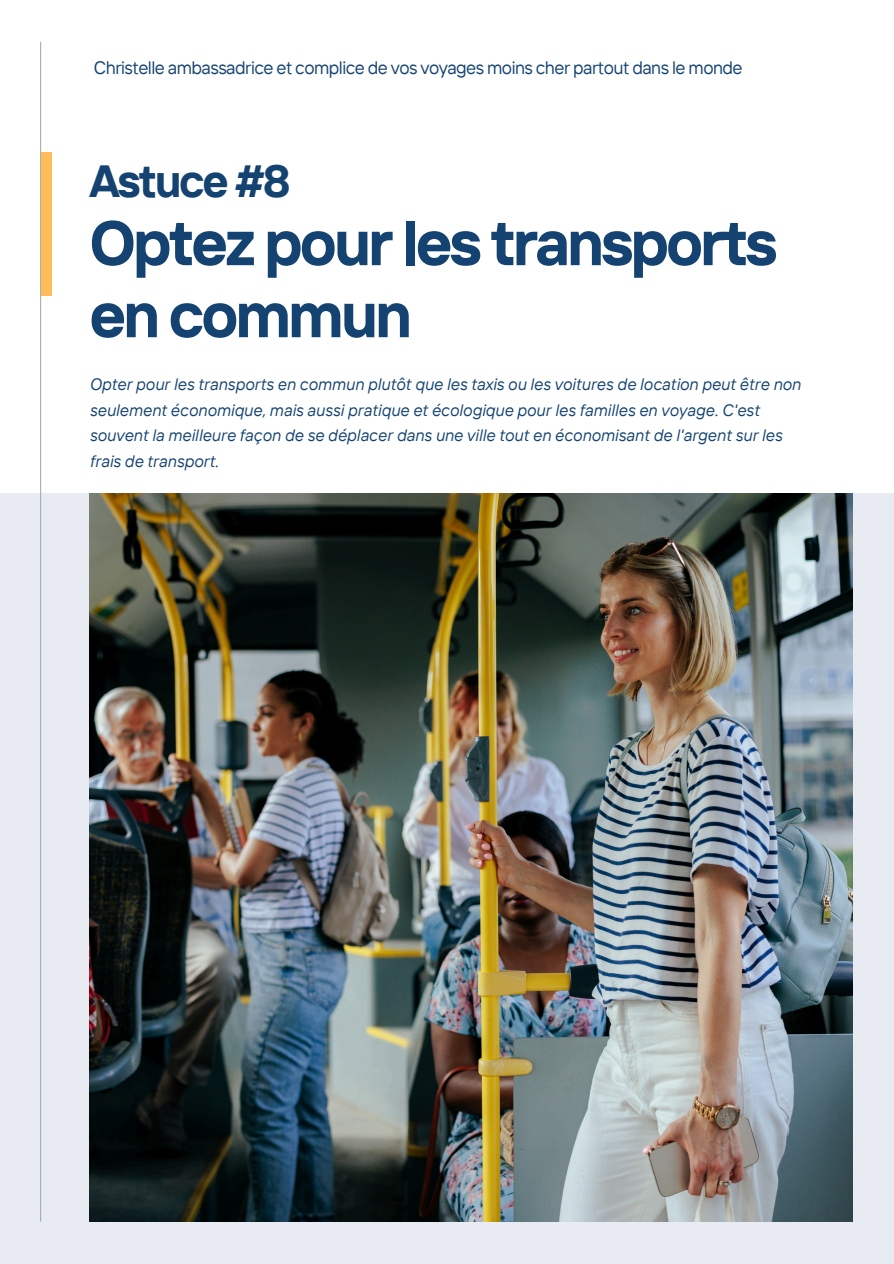
<style>
.page{position:relative;width:894px;height:1264px;background:#fff}
.page>*{position:absolute;margin:0;border:0;box-sizing:border-box;transform-origin:0 0}
.t1{font:700 63px/72px "TT Interphases";letter-spacing:-.05em;color:#144371}
.t2{font:700 45px "TT Interphases";letter-spacing:-.05em;color:#144371}
.t3{font:18px "TT Interphases";letter-spacing:-.03em;color:#144371}
.t4{font:italic 16.5px/25.8px "TT Interphases";color:#144371}
</style>
<div class="page">
<div style="left:0;top:493px;width:893px;height:770px;background:#e9ebf2"></div>
<img style="left:89px;top:493px;width:763px;height:728px">
<hr style="left:40px;top:42px;width:1px;height:1179px;background:#a4b2b2">
<div style="left:41px;top:153px;width:11px;height:143px;background:#ffbd59"></div>
<p class="t3" style="left:94px;top:56px;width:650px">Christelle ambassadrice et complice de vos voyages moins cher partout dans le monde</p>
<h1 class="t2" style="left:89px;top:151px;width:203px">Astuce #8</h1>
<h1 class="t1" style="left:89px;top:205px;width:689px">Optez pour les transports en commun</h1>
<p class="t4" style="left:89px;top:370px;width:712px">Opter pour les transports en commun plutôt que les taxis ou les voitures de location peut être non seulement économique, mais aussi pratique et écologique pour les familles en voyage. C'est souvent la meilleure façon de se déplacer dans une ville tout en économisant de l'argent sur les frais de transport.</p>
</div>
